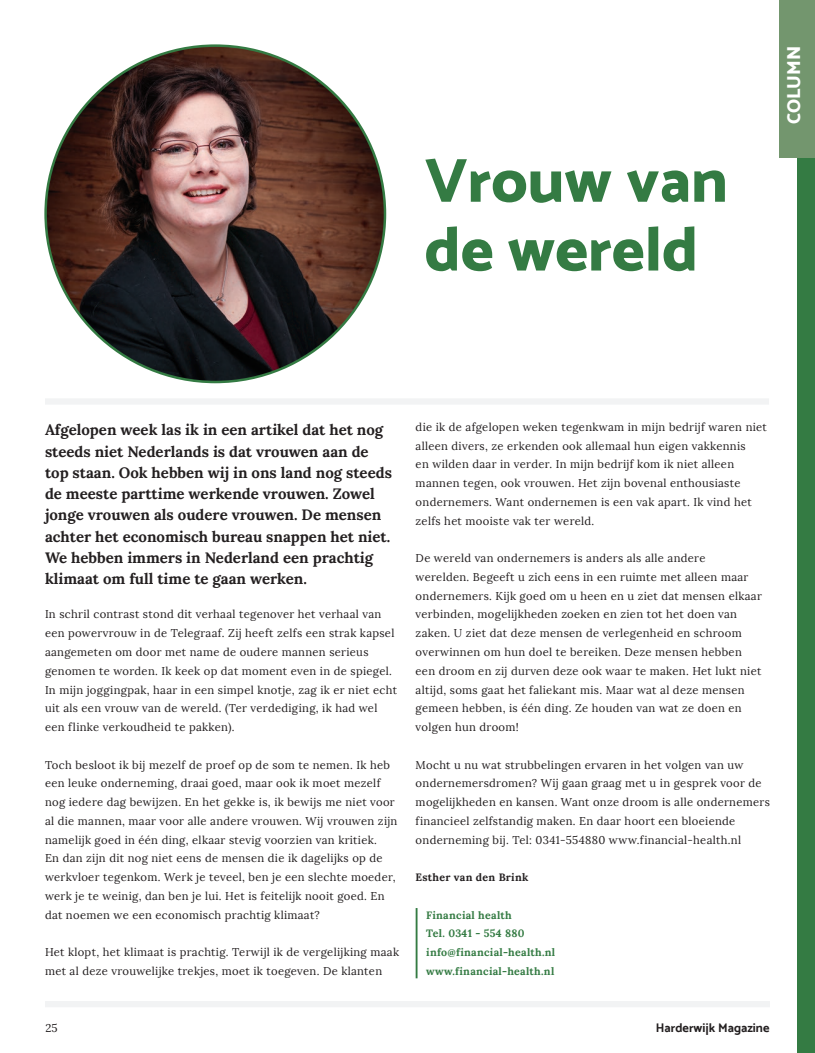
<style>
.page{position:relative;width:815px;height:1053px;background:#fff}
.page>*{position:absolute;margin:0;border:0;box-sizing:border-box;transform-origin:0 0}
.t1{font:62.5px "Mosk Extra Bold 800";color:#347b43}
.t2{font:18.75px "Mosk Extra Bold 800";color:#fff}
.t3{font:700 15px/21.2px "Lora";color:#231f20}
.t4{font:12.5px "Mosk Bold 700";color:#231f20}
.t5{font:11.25px/18.8px "Lora";letter-spacing:.025em;color:#231f20}
.t6{font:700 10.62px "Lora";letter-spacing:.025em;color:#347b43}
.t7{font:700 10.62px "Lora";letter-spacing:.025em;color:#231f20}
</style>
<div class="page">
<div style="left:45px;top:1000px;width:725px;height:7px;background:#f2f3f4"></div>
<img style="left:46px;top:46px;width:339px;height:336px">
<div style="left:45px;top:398px;width:724px;height:6px;background:#f2f3f4"></div>
<div style="left:797px;top:0;width:18px;height:1052px;background:#347b43"></div>
<div style="left:780px;top:0;width:35px;height:158px;background:#73966e"></div>
<hr style="left:416px;top:907px;width:2px;height:71px;background:#347b43">
<p class="t1" style="left:425px;top:142px;width:305px">Vrouw van</p>
<p class="t1" style="left:425px;top:210px;width:275px">de wereld</p>
<p class="t2" style="left:782px;top:124px;width:80px;rotate:-90deg">COLUMN</p>
<p class="t3" style="left:45px;top:419px;width:348px">Afgelopen week las ik in een artikel dat het nog steeds niet Nederlands is dat vrouwen aan de top staan. Ook hebben wij in ons land nog steeds de meeste parttime werkende vrouwen. Zowel jonge vrouwen als oudere vrouwen. De mensen achter het economisch bureau snappen het niet.<br>We hebben immers in Nederland een prachtig klimaat om full time te gaan werken.</p>
<p class="t5" style="left:45px;top:605px;width:354px">In schril contrast stond dit verhaal tegenover het verhaal van een powervrouw in de Telegraaf. Zij heeft zelfs een strak kapsel aangemeten om door met name de oudere mannen serieus genomen te worden. Ik keek op dat moment even in de spiegel.<br>In mijn joggingpak, haar in een simpel knotje, zag ik er niet echt uit als een vrouw van de wereld. (Ter verdediging, ik had wel een flinke verkoudheid te pakken).</p>
<p class="t5" style="left:45px;top:755px;width:354px">Toch besloot ik bij mezelf de proef op de som te nemen. Ik heb een leuke onderneming, draai goed, maar ook ik moet mezelf nog iedere dag bewijzen. En het gekke is, ik bewijs me niet voor al die mannen, maar voor alle andere vrouwen. Wij vrouwen zijn namelijk goed in één ding, elkaar stevig voorzien van kritiek.<br>En dan zijn dit nog niet eens de mensen die ik dagelijks op de werkvloer tegenkom. Werk je teveel, ben je een slechte moeder, werk je te weinig, dan ben je lui. Het is feitelijk nooit goed. En dat noemen we een economisch prachtig klimaat?</p>
<p class="t5" style="left:45px;top:942px;width:356px">Het klopt, het klimaat is prachtig. Terwijl ik de vergelijking maak met al deze vrouwelijke trekjes, moet ik toegeven. De klanten</p>
<p class="t5" style="left:416px;top:417px;width:353px">die ik de afgelopen weken tegenkwam in mijn bedrijf waren niet alleen divers, ze erkenden ook allemaal hun eigen vakkennis<br>en wilden daar in verder. In mijn bedrijf kom ik niet alleen mannen tegen, ook vrouwen. Het zijn bovenal enthousiaste ondernemers. Want ondernemen is een vak apart. Ik vind het zelfs het mooiste vak ter wereld.</p>
<p class="t5" style="left:416px;top:549px;width:348px">De wereld van ondernemers is anders als alle andere werelden. Begeeft u zich eens in een ruimte met alleen maar ondernemers. Kijk goed om u heen en u ziet dat mensen elkaar verbinden, mogelijkheden zoeken en zien tot het doen van zaken. U ziet dat deze mensen de verlegenheid en schroom overwinnen om hun doel te bereiken. Deze mensen hebben een droom en zij durven deze ook waar te maken. Het lukt niet altijd, soms gaat het faliekant mis. Maar wat al deze mensen gemeen hebben, is één ding. Ze houden van wat ze doen en volgen hun droom!</p>
<p class="t5" style="left:416px;top:755px;width:356px">Mocht u nu wat strubbelingen ervaren in het volgen van uw ondernemersdromen? Wij gaan graag met u in gesprek voor de mogelijkheden en kansen. Want onze droom is alle ondernemers financieel zelfstandig maken. En daar hoort een bloeiende onderneming bij. Tel: 0341-554880 www.financial-health.nl</p>
<p class="t7" style="left:416px;top:870px;width:114px">Esther van den Brink</p>
<p class="t6" style="left:426px;top:907px;width:87px">Financial health</p>
<p class="t6" style="left:426px;top:926px;width:100px">Tel. 0341 - 554 880</p>
<p class="t6" style="left:426px;top:945px;width:130px">info@financial-health.nl</p>
<p class="t6" style="left:426px;top:964px;width:130px">www.financial-health.nl</p>
<p class="t5" style="left:46px;top:1018px;width:14px">25</p>
<p class="t4" style="left:656px;top:1019px;width:115px">Harderwijk Magazine</p>
</div>
